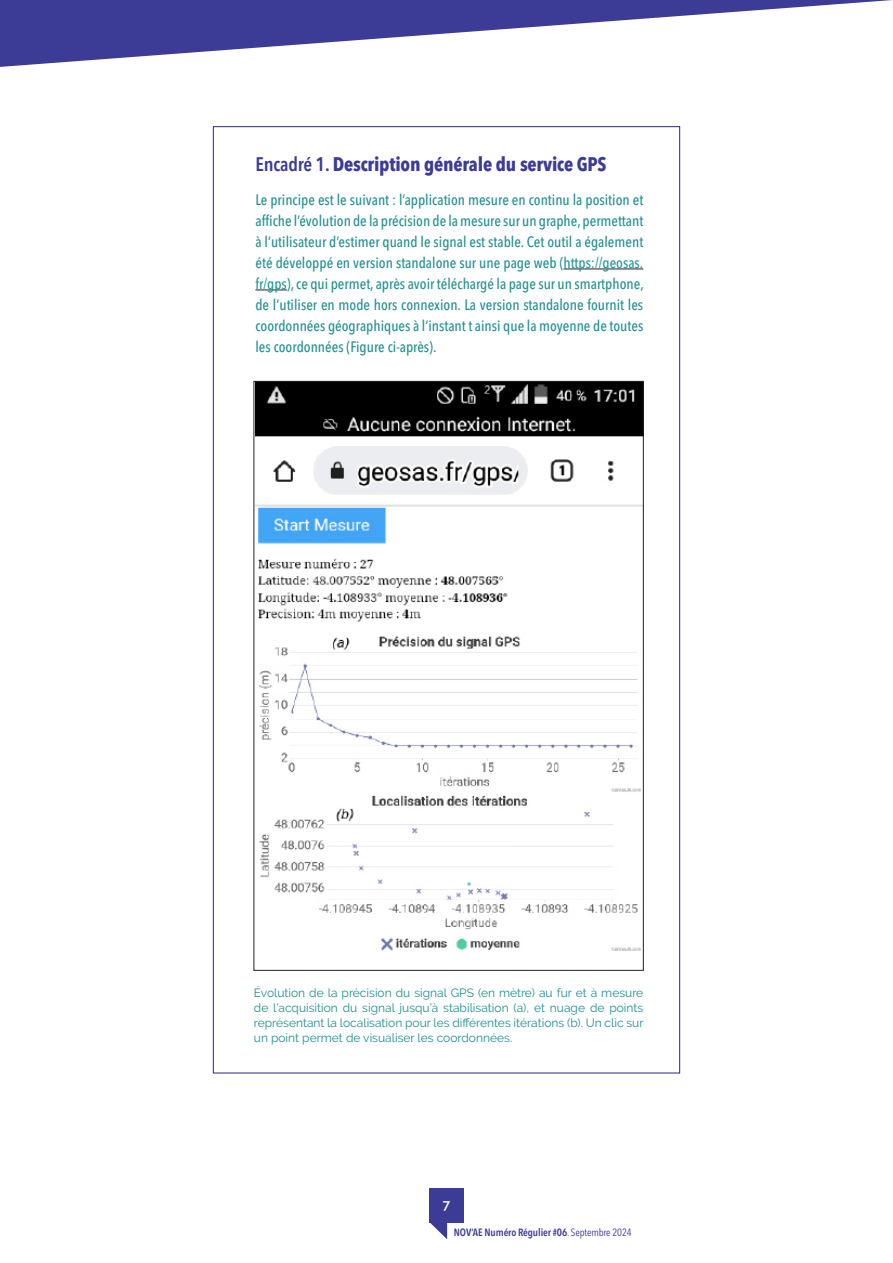
<style>
.page{position:relative;width:893px;height:1263px;background:#fff}
.page>*{position:absolute;margin:0;border:0;box-sizing:border-box;transform-origin:0 0}
.Titre_1{font:700 condensed 19.5px "Avenir Next LT Pro";letter-spacing:-.01em;color:#3c3b96}
.Legende_sarcelle{font:500 condensed 15px/21px "Avenir Next LT Pro";color:#219091;text-align:justify}
.t1{font:600 13.5px "Raleway";color:#fff}
.Legende_sarcelle-2{font:12px/15px "Raleway";color:#219091;text-align:justify}
.t2{font:600 condensed 10.5px "Avenir Next LT Pro";letter-spacing:-.01em;color:#3c3b96}
.s1{font-weight:600}
.s2{color:#3d3b97}
.s3{color:#219797}
.s4{font-weight:400}
</style>
<div class="page">
<svg style="left:429px;top:1222px;width:18px;height:17px"></svg>
<div style="left:429px;top:1188px;width:34px;height:34px;background:#3c3b96"></div>
<svg style="left:0;top:0;width:892px;height:67px"></svg>
<img style="left:256px;top:383px;width:385px;height:568px">
<hr style="left:563px;top:269px;width:80px;height:1px;background:#231f20">
<hr style="left:255px;top:290px;width:32px;height:1px;background:#231f20">
<p class="Titre_1" style="left:255px;top:152px;width:353px"><span class="s1">Encadré 1.</span> Description générale du <span class="s2">servi</span>ce GPS</p>
<p class="Legende_sarcelle" style="left:255px;top:189px;width:390px">Le principe est le suivant : l’application mesure en continu la position et affiche l’évolution de la précision de la mesure sur un graphe, permettant à l’utilisateur d’estimer quand le signal est stable. Cet outil a également été développé en version standalone sur une page web (<span class="s3">https://geosas. fr/gps</span>), ce qui permet, après avoir téléchargé la page sur un smartphone, de l’utiliser en mode hors connexion. La version standalone fournit les coordonnées géographiques à l’instant t ainsi que la moyenne de toutes les coordonnées (Figure ci-après).</p>
<p class="Legende_sarcelle-2" style="left:254px;top:985px;width:391px">Évolution de la précision du signal GPS (en mètre) au fur et à mesure de l’acquisition du signal jusqu’à stabilisation (a), et nuage de points représentant la localisation pour les différentes itérations (b). Un clic sur un point permet de visualiser les coordonnées.</p>
<p class="t1" style="left:443px;top:1197px;width:9px">7</p>
<p class="t2" style="left:454px;top:1226px;width:179px">NOV’AE Numéro Régulier #06<span class="s4">. Septembre 2024</span></p>
</div>
